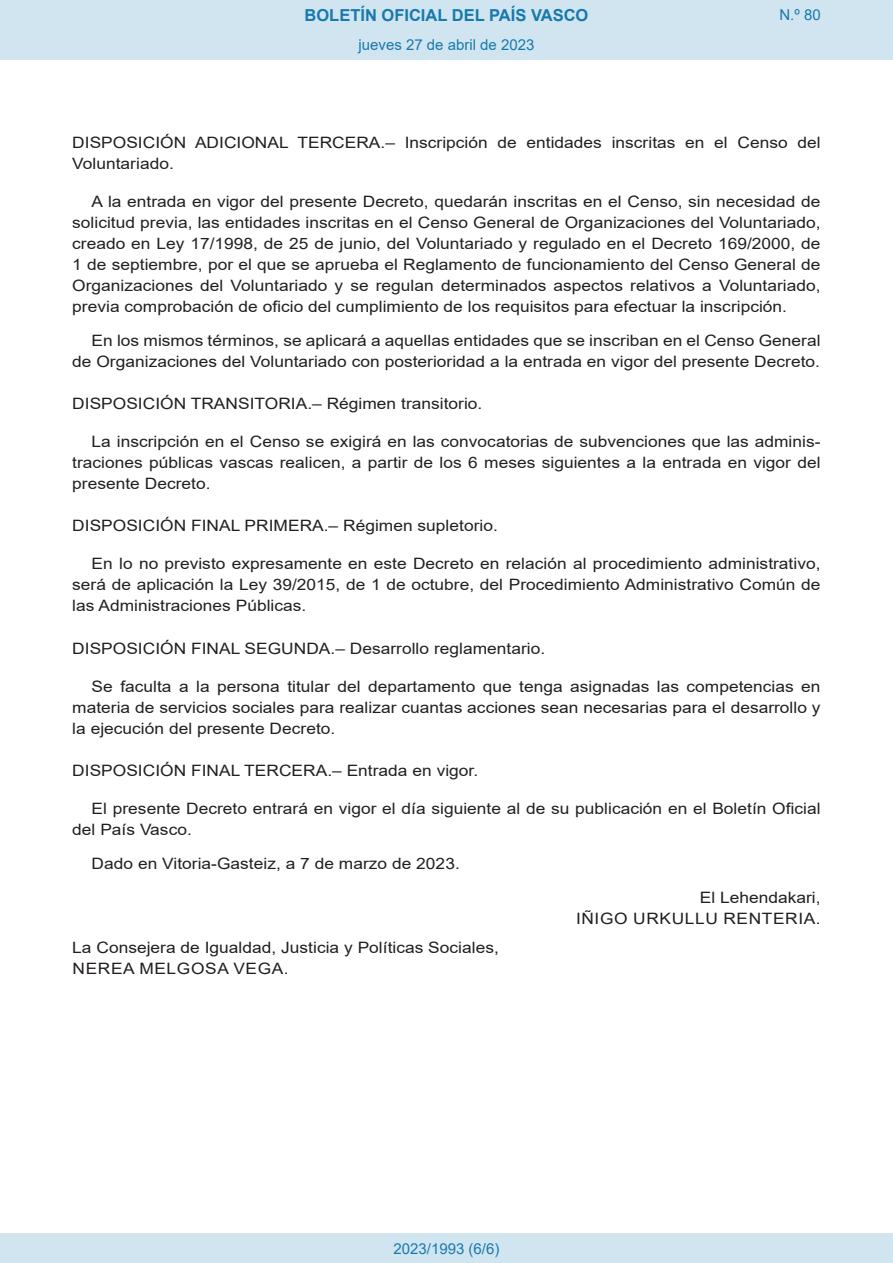
<style>
.page{position:relative;width:893px;height:1263px;background:#fff}
.page>*{position:absolute;margin:0;border:0;box-sizing:border-box;transform-origin:0 0}
.t1{font:700 16.5px "Arial";color:#1879ad}
.BOPVDetalle{font:15.6px/21px "Arial";color:#231f20;text-align:justify;scale:1.11 1}
.BOPVDisposicionTitul{font:15.6px/21px "Arial";color:#231f20;scale:1.11 1}
.BOPVFirmaPuesto{font:15.6px "Arial";color:#231f20;scale:1.11 1}
.BOPVFirmaLugFec{font:15.6px "Arial";color:#231f20;scale:1.11 1}
.BOPVNombreLehen2{font:15.6px "Arial";letter-spacing:.035em;color:#231f20;scale:1.11 1}
.BOPVFirmaNombre{font:15.6px "Arial";letter-spacing:.035em;color:#231f20;scale:1.11 1}
.BOPVPuestoLehen2{font:15.6px "Arial";color:#231f20;scale:1.11 1}
.Paginacion_Centro{font:15px "Arial";color:#1879ad}
</style>
<div class="page">
<div style="left:0;top:0;width:893px;height:60px;background:#d0e5f0"></div>
<div style="left:0;top:1233px;width:893px;height:30px;background:#d0e5f0"></div>
<p class="t1" style="left:305px;top:3px;width:285px">BOLETÍN OFICIAL DEL PAÍS VASCO</p>
<p class="Paginacion_Centro" style="left:358px;top:35px;width:177px">jueves 27 de abril de 2023</p>
<p class="Paginacion_Centro" style="left:779px;top:5px;width:43px">N.º 80</p>
<p class="BOPVDisposicionTitul" style="left:72px;top:132px;width:676px">DISPOSICIÓN ADICIONAL TERCERA.– Inscripción de entidades inscritas en el Censo del<br>Voluntariado.</p>
<p class="BOPVDetalle" style="left:72px;top:191px;width:676px;text-indent:19px">A la entrada en vigor del presente Decreto, quedarán inscritas en el Censo, sin necesidad de solicitud previa, las entidades inscritas en el Censo General de Organizaciones del Voluntariado, creado en Ley 17/1998, de 25 de junio, del Voluntariado y regulado en el Decreto 169/2000, de 1 de septiembre, por el que se aprueba el Reglamento de funcionamiento del Censo General de Organizaciones del Voluntariado y se regulan determinados aspectos relativos a Voluntariado, previa comprobación de oficio del cumplimiento de los requisitos para efectuar la inscripción.</p>
<p class="BOPVDetalle" style="left:72px;top:330px;width:676px;text-align:right">En los mismos términos, se aplicará a aquellas entidades que se inscriban en el Censo General de Organizaciones del Voluntariado con posterioridad a la entrada en vigor del presente Decreto.</p>
<p class="BOPVDisposicionTitul" style="left:72px;top:393px;width:371px">DISPOSICIÓN TRANSITORIA.– Régimen transitorio.</p>
<p class="BOPVDetalle" style="left:72px;top:431px;width:676px;text-indent:19px">La inscripción en el Censo se exigirá en las convocatorias de subvenciones que las adminis&shy;traciones públicas vascas realicen, a partir de los 6 meses siguientes a la entrada en vigor del presente Decreto.</p>
<p class="BOPVDisposicionTitul" style="left:72px;top:515px;width:385px">DISPOSICIÓN FINAL PRIMERA.– Régimen supletorio.</p>
<p class="BOPVDetalle" style="left:72px;top:553px;width:676px;text-indent:19px">En lo no previsto expresamente en este Decreto en relación al procedimiento administrativo, será de aplicación la Ley 39/2015, de 1 de octubre, del Procedimiento Administrativo Común de las Administraciones Públicas.</p>
<p class="BOPVDisposicionTitul" style="left:72px;top:638px;width:428px">DISPOSICIÓN FINAL SEGUNDA.– Desarrollo reglamentario.</p>
<p class="BOPVDetalle" style="left:72px;top:676px;width:676px;text-indent:19px">Se faculta a la persona titular del departamento que tenga asignadas las competencias en materia de servicios sociales para realizar cuantas acciones sean necesarias para el desarrollo y la ejecución del presente Decreto.</p>
<p class="BOPVDisposicionTitul" style="left:72px;top:760px;width:367px">DISPOSICIÓN FINAL TERCERA.– Entrada en vigor.</p>
<p class="BOPVDetalle" style="left:72px;top:798px;width:676px;text-indent:19px">El presente Decreto entrará en vigor el día siguiente al de su publicación en el Boletín Oficial del País Vasco.</p>
<p class="BOPVFirmaLugFec" style="left:92px;top:852px;width:333px">Dado en Vitoria-Gasteiz, a 7 de marzo de 2023.</p>
<p class="BOPVPuestoLehen2" style="left:700px;top:886px;width:110px">El Lehendakari,</p>
<p class="BOPVNombreLehen2" style="left:576px;top:907px;width:222px">IÑIGO URKULLU RENTERIA.</p>
<p class="BOPVFirmaPuesto" style="left:72px;top:937px;width:386px">La Consejera de Igualdad, Justicia y Políticas Sociales,</p>
<p class="BOPVFirmaNombre" style="left:73px;top:958px;width:196px">NEREA MELGOSA VEGA.</p>
<p class="Paginacion_Centro" style="left:393px;top:1238px;width:107px">2023/1993 (6/6)</p>
</div>
